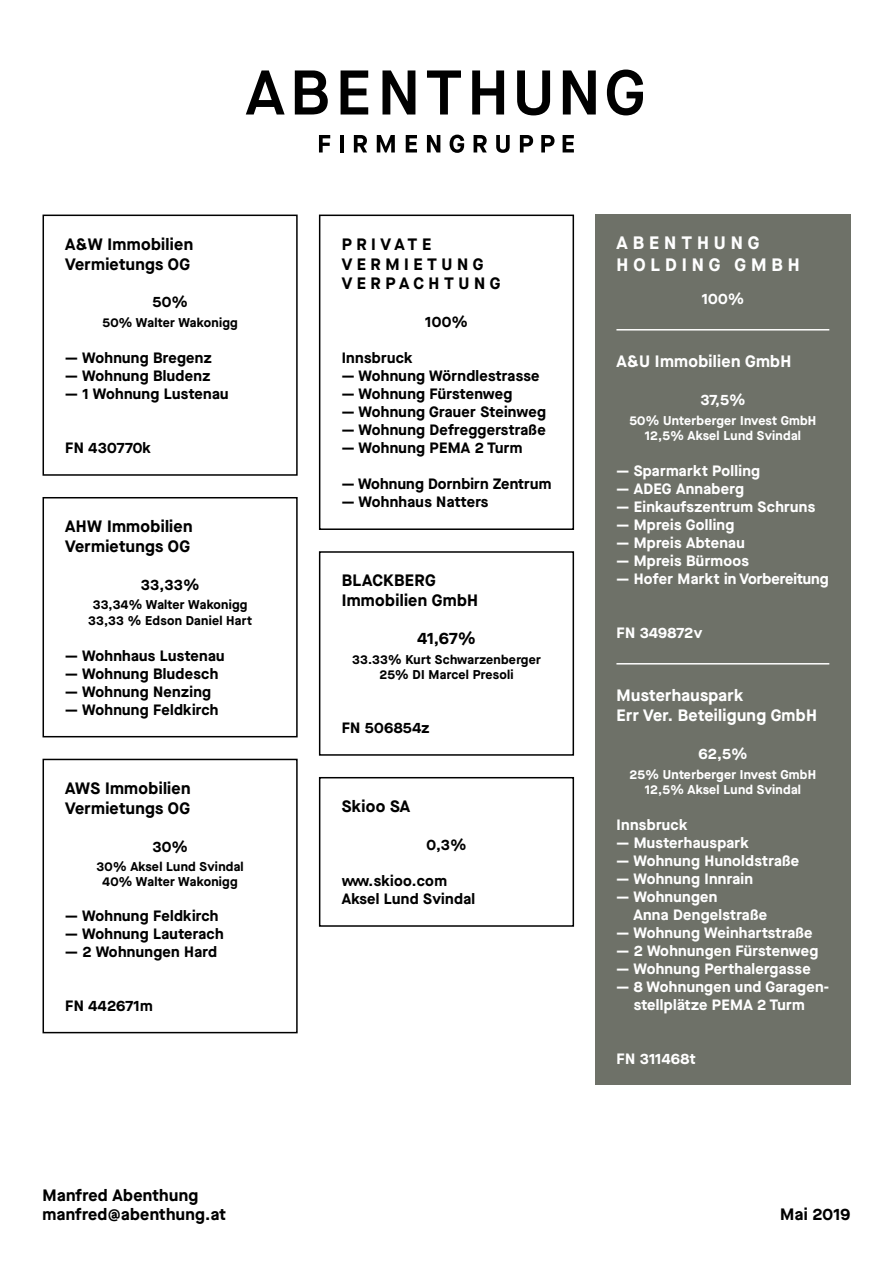
<style>
.page{position:relative;width:893px;height:1263px;background:#fff}
.page>*{position:absolute;margin:0;border:0;box-sizing:border-box;transform-origin:0 0}
.t1{font:700 18px/21.6px "Maison Neue";letter-spacing:.275em;color:#fff}
.t2{font:700 16.5px/19.8px "Maison Neue";letter-spacing:.02em;color:#000}
.t3{font:700 16.5px/19.8px "Maison Neue";letter-spacing:.02em;color:#fff}
.t4{font:700 16.5px/19.8px "Maison Neue";letter-spacing:.275em;color:#000}
.t5{font:700 15px/18px "Maison Neue";letter-spacing:.02em;color:#000}
.t6{font:700 15px/18px "Maison Neue";letter-spacing:.02em;color:#fff}
.t7{font:700 15px "Maison Neue";color:#fff}
.t8{font:700 12.75px/15.3px "Maison Neue";letter-spacing:.02em;color:#000;text-align:center}
.t9{font:700 12.75px/15.3px "Maison Neue";letter-spacing:.02em;color:#fff;text-align:center}
</style>
<div class="page">
<div style="left:319px;top:215px;width:255px;height:315px;border:2px solid #000"></div>
<div style="left:319px;top:777px;width:255px;height:150px;border:2px solid #000"></div>
<div style="left:43px;top:497px;width:255px;height:240px;border:2px solid #000"></div>
<div style="left:43px;top:215px;width:255px;height:261px;border:2px solid #000"></div>
<div style="left:319px;top:551px;width:255px;height:205px;border:2px solid #000"></div>
<div style="left:43px;top:759px;width:255px;height:274px;border:2px solid #000"></div>
<div style="left:595px;top:215px;width:255px;height:870px;background:#6e7168"></div>
<hr style="left:616px;top:329px;width:213px;height:1px;background:#fff">
<hr style="left:616px;top:663px;width:213px;height:1px;background:#fff">
<svg style="left:607px;top:70px;width:36px;height:45px"></svg>
<svg style="left:295px;top:70px;width:33px;height:44px"></svg>
<svg style="left:341px;top:70px;width:27px;height:44px"></svg>
<svg style="left:382px;top:70px;width:33px;height:44px"></svg>
<svg style="left:427px;top:70px;width:34px;height:44px"></svg>
<svg style="left:472px;top:70px;width:32px;height:44px"></svg>
<svg style="left:517px;top:70px;width:33px;height:45px"></svg>
<svg style="left:563px;top:70px;width:33px;height:44px"></svg>
<svg style="left:246px;top:70px;width:39px;height:44px"></svg>
<svg style="left:319px;top:135px;width:11px;height:17px"></svg>
<svg style="left:563px;top:135px;width:11px;height:17px"></svg>
<svg style="left:541px;top:135px;width:13px;height:17px"></svg>
<svg style="left:520px;top:135px;width:13px;height:17px"></svg>
<svg style="left:496px;top:135px;width:14px;height:18px"></svg>
<svg style="left:474px;top:135px;width:13px;height:17px"></svg>
<svg style="left:450px;top:135px;width:14px;height:18px"></svg>
<svg style="left:427px;top:135px;width:13px;height:17px"></svg>
<svg style="left:406px;top:135px;width:11px;height:17px"></svg>
<svg style="left:377px;top:135px;width:18px;height:17px"></svg>
<svg style="left:354px;top:135px;width:13px;height:17px"></svg>
<hr style="left:340px;top:135px;width:4px;height:17px;background:#000">
<p class="t2" style="left:65px;top:234px;width:129px">A&amp;W Immobilien<br>Vermietungs OG</p>
<p class="t5" style="left:152px;top:293px;width:37px">50%</p>
<p class="t8" style="left:102px;top:314px;width:137px">50% Walter Wakonigg</p>
<p class="t5" style="left:65px;top:348px;width:148px">— Wohnung Bregenz</p>
<p class="t5" style="left:65px;top:366px;width:147px">— Wohnung Bludenz</p>
<p class="t5" style="left:65px;top:384px;width:165px">— 1 Wohnung Lustenau</p>
<p class="t5" style="left:65px;top:438px;width:87px">FN 430770k</p>
<p class="t2" style="left:65px;top:516px;width:129px">AHW Immobilien<br>Vermietungs OG</p>
<p class="t5" style="left:141px;top:575px;width:60px">33,33%</p>
<p class="t8" style="left:88px;top:597px;width:165px">33,34% Walter Wakonigg<br>33,33 % Edson Daniel Hart</p>
<p class="t5" style="left:65px;top:646px;width:161px">— Wohnhaus Lustenau</p>
<p class="t5" style="left:65px;top:664px;width:155px">— Wohnung Bludesch</p>
<p class="t5" style="left:65px;top:682px;width:147px">— Wohnung Nenzing</p>
<p class="t5" style="left:65px;top:700px;width:155px">— Wohnung Feldkirch</p>
<p class="t2" style="left:65px;top:778px;width:127px">AWS Immobilien<br>Vermietungs OG</p>
<p class="t5" style="left:152px;top:837px;width:37px">30%</p>
<p class="t8" style="left:96px;top:858px;width:149px">30% Aksel Lund Svindal<br>40% Walter Wakonigg</p>
<p class="t5" style="left:65px;top:906px;width:155px">— Wohnung Feldkirch</p>
<p class="t5" style="left:65px;top:924px;width:160px">— Wohnung Lauterach</p>
<p class="t5" style="left:65px;top:942px;width:153px">— 2 Wohnungen Hard</p>
<p class="t5" style="left:65px;top:996px;width:89px">FN 442671m</p>
<p class="t2" style="left:43px;top:1185px;width:157px">Manfred Abenthung</p>
<p class="t4" style="left:342px;top:234px;width:160px">Private<br>Vermietung<br>Verpachtung</p>
<p class="t5" style="left:425px;top:312px;width:44px">100%</p>
<p class="t5" style="left:342px;top:348px;width:73px">Innsbruck</p>
<p class="t5" style="left:342px;top:366px;width:199px">— Wohnung Wörndlestrasse</p>
<p class="t5" style="left:342px;top:384px;width:172px">— Wohnung Fürstenweg</p>
<p class="t5" style="left:342px;top:402px;width:206px">— Wohnung Grauer Steinweg</p>
<p class="t5" style="left:342px;top:420px;width:205px">— Wohnung Defreggerstraße</p>
<p class="t5" style="left:342px;top:438px;width:109px">— Wohnung PEMA</p>
<p class="t5" style="left:475px;top:438px;width:49px">2 Turm</p>
<p class="t5" style="left:342px;top:474px;width:211px">— Wohnung Dornbirn Zentrum</p>
<p class="t5" style="left:342px;top:492px;width:148px">— Wohnhaus Natters</p>
<p class="t2" style="left:342px;top:570px;width:136px">BLACKBERG<br>Immobilien GmbH</p>
<p class="t2" style="left:417px;top:628px;width:60px">41,67%</p>
<p class="t8" style="left:352px;top:651px;width:190px">33.33% Kurt Schwarzenberger<br>25% DI Marcel Presoli</p>
<p class="t5" style="left:342px;top:718px;width:89px">FN 506854z</p>
<p class="t2" style="left:342px;top:796px;width:70px">Skioo SA</p>
<p class="t5" style="left:427px;top:835px;width:41px">0,3%</p>
<p class="t5" style="left:342px;top:871px;width:135px">www.skioo.com<br>Aksel Lund Svindal</p>
<p class="t1" style="left:617px;top:232px;width:144px">Ab enthung<br>Hold</p>
<p class="t1" style="left:682px;top:253px;width:104px">ing GmbH</p>
<p class="t6" style="left:702px;top:289px;width:44px">100%</p>
<p class="t3" style="left:617px;top:351px;width:174px">A&amp;U Immobilien GmbH</p>
<p class="t6" style="left:700px;top:390px;width:47px">37,5%</p>
<p class="t9" style="left:629px;top:412px;width:187px">50% Unterberger Invest GmbH<br>12,5% Aksel Lund Svindal</p>
<p class="t6" style="left:617px;top:461px;width:145px">— Sparmarkt Polling</p>
<p class="t6" style="left:617px;top:479px;width:129px">— Adeg Annaberg</p>
<p class="t6" style="left:617px;top:497px;width:200px">— Einkaufszentrum Schruns</p>
<p class="t6" style="left:617px;top:515px;width:119px">— Mpreis Golling</p>
<p class="t6" style="left:617px;top:533px;width:130px">— Mpreis Abtenau</p>
<p class="t6" style="left:617px;top:551px;width:134px">— Mpreis Bürmoos</p>
<p class="t7" style="left:617px;top:568px;width:214px">— H ofer M arkt in Vorbereitung</p>
<p class="t6" style="left:617px;top:623px;width:87px">FN 349872v</p>
<p class="t3" style="left:617px;top:685px;width:200px">Musterhauspark<br>Err Ver. Beteiligung GmbH</p>
<p class="t6" style="left:698px;top:744px;width:51px">62,5%</p>
<p class="t9" style="left:630px;top:766px;width:186px">25% Unterberger Invest GmbH<br>12,5% Aksel Lund Svindal</p>
<p class="t6" style="left:617px;top:815px;width:73px">Innsbruck</p>
<p class="t6" style="left:617px;top:833px;width:134px">— Musterhauspark</p>
<p class="t6" style="left:617px;top:851px;width:184px">— Wohnung Hunoldstraße</p>
<p class="t6" style="left:617px;top:869px;width:138px">— Wohnung Innrain</p>
<p class="t6" style="left:633px;top:887px;width:135px;text-indent:-17px">— Wohnungen<br>Anna Dengelstraße</p>
<p class="t6" style="left:617px;top:923px;width:198px">— Wohnung Weinhartstraße</p>
<p class="t6" style="left:617px;top:941px;width:203px">— 2 Wohnungen Fürstenweg</p>
<p class="t6" style="left:617px;top:959px;width:196px">— Wohnung Perthalergasse</p>
<p class="t6" style="left:634px;top:977px;width:197px;text-indent:-17px">— 8 Wohnungen und Garagen&shy;stellplätze PEMA</p>
<p class="t6" style="left:757px;top:995px;width:49px">2 Turm</p>
<p class="t6" style="left:617px;top:1049px;width:81px">FN 311468t</p>
<p class="t2" style="left:43px;top:1204px;width:185px">manfred@abenthung.at</p>
<p class="t2" style="left:780px;top:1204px;width:72px">Mai 2019</p>
</div>
